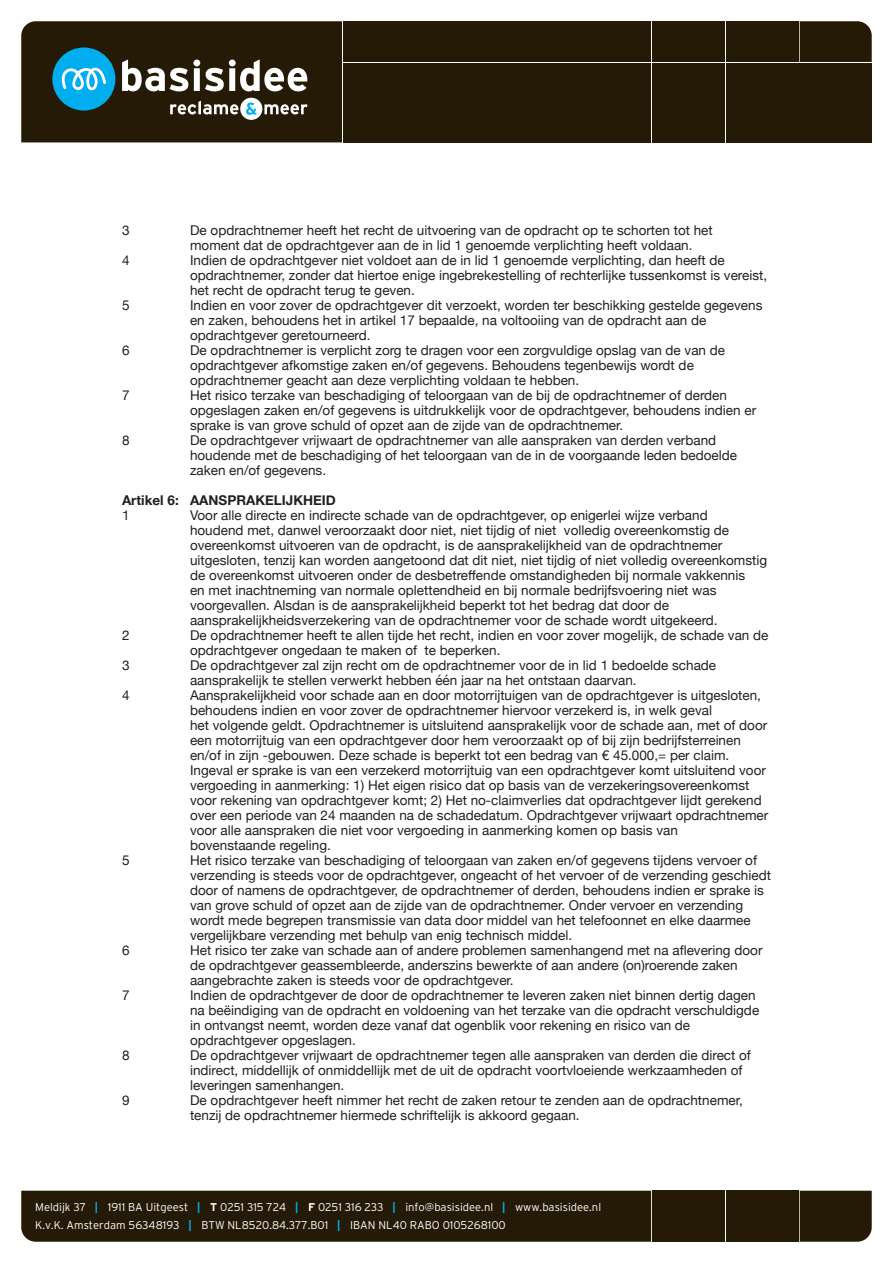
<style>
.page{position:relative;width:893px;height:1263px;background:#fff}
.page>*{position:absolute;margin:0;border:0;box-sizing:border-box;transform-origin:0 0}
.t1{font:13.5px/15px "Helvetica Neue";color:#231f20}
.t2{font:700 13.5px "Helvetica Neue";color:#231f20}
.t3{font:300 11.25px/18px "Interstate";color:#fff}
.s1{font-weight:700;color:#00aeef}
.s2{font-weight:700}
</style>
<div class="page">
<div style="left:652px;top:21px;width:73px;height:41px;background:#251a05"></div>
<div style="left:343px;top:21px;width:308px;height:41px;background:#251a05"></div>
<div style="left:343px;top:63px;width:308px;height:79px;background:#251a05"></div>
<div style="left:726px;top:21px;width:72px;height:41px;background:#251a05"></div>
<div style="left:652px;top:63px;width:73px;height:79px;background:#251a05"></div>
<svg style="left:800px;top:21px;width:72px;height:41px;background:#2a200b"></svg>
<div style="left:726px;top:63px;width:72px;height:79px;background:#251a05"></div>
<div style="left:800px;top:63px;width:72px;height:79px;background:#251a05"></div>
<svg style="left:21px;top:21px;width:321px;height:121px;background:#393c30"></svg>
<div style="left:652px;top:1191px;width:73px;height:51px;background:#251a05"></div>
<div style="left:726px;top:1191px;width:72px;height:51px;background:#251a05"></div>
<div style="left:800px;top:1191px;width:72px;height:51px;background:#251a05"></div>
<div style="left:21px;top:1191px;width:630px;height:51px;background:#251a05"></div>
<p class="t1" style="left:122px;top:223px;width:9px">3</p>
<p class="t1" style="left:190px;top:223px;width:524px">De opdrachtnemer heeft het recht de uitvoering van de opdracht op te schorten tot het moment dat de opdrachtgever aan de in lid 1 genoemde verplichting heeft voldaan.</p>
<p class="t1" style="left:122px;top:253px;width:9px">4</p>
<p class="t1" style="left:190px;top:253px;width:579px">Indien de opdrachtgever niet voldoet aan de in lid 1 genoemde verplichting, dan heeft de opdrachtnemer, zonder dat hiertoe enige ingebrekestelling of rechterlijke tussenkomst is vereist, het recht de opdracht terug te geven.</p>
<p class="t1" style="left:122px;top:298px;width:9px">5</p>
<p class="t1" style="left:190px;top:298px;width:574px">Indien en voor zover de opdrachtgever dit verzoekt, worden ter beschikking gestelde gegevens en zaken, behoudens het in artikel 17 bepaalde, na voltooiing van de opdracht aan de opdrachtgever geretourneerd.</p>
<p class="t1" style="left:122px;top:343px;width:9px">6</p>
<p class="t1" style="left:190px;top:343px;width:537px">De opdrachtnemer is verplicht zorg te dragen voor een zorgvuldige opslag van de van de opdrachtgever afkomstige zaken en/of gegevens. Behoudens tegenbewijs wordt de opdrachtnemer geacht aan deze verplichting voldaan te hebben.</p>
<p class="t1" style="left:122px;top:388px;width:9px">7</p>
<p class="t1" style="left:190px;top:388px;width:568px">Het risico terzake van beschadiging of teloorgaan van de bij de opdrachtnemer of derden opgeslagen zaken en/of gegevens is uitdrukkelijk voor de opdrachtgever, behoudens indien er sprake is van grove schuld of opzet aan de zijde van de opdrachtnemer.</p>
<p class="t1" style="left:122px;top:433px;width:9px">8</p>
<p class="t1" style="left:190px;top:433px;width:548px">De opdrachtgever vrijwaart de opdrachtnemer van alle aanspraken van derden verband houdende met de beschadiging of het teloorgaan van de in de voorgaande leden bedoelde zaken en/of gegevens.</p>
<p class="t2" style="left:122px;top:489px;width:215px">Artikel 6: AANSPRAKELIJKHEID</p>
<p class="t1" style="left:122px;top:508px;width:9px">1</p>
<p class="t1" style="left:190px;top:508px;width:579px">Voor alle directe en indirecte schade van de opdrachtgever, op enigerlei wijze verband<br>houdend met, danwel veroorzaakt door niet, niet tijdig of niet volledig overeenkomstig de overeenkomst uitvoeren van de opdracht, is de aansprakelijkheid van de opdrachtnemer uitgesloten, tenzij kan worden aangetoond dat dit niet, niet tijdig of niet volledig overeenkomstig de overeenkomst uitvoeren onder de desbetreffende omstandigheden bij normale vakkennis<br>en met inachtneming van normale oplettendheid en bij normale bedrijfsvoering niet was voorgevallen. Alsdan is de aansprakelijkheid beperkt tot het bedrag dat door de aansprakelijkheidsverzekering van de opdrachtnemer voor de schade wordt uitgekeerd.</p>
<p class="t1" style="left:122px;top:628px;width:9px">2</p>
<p class="t1" style="left:190px;top:628px;width:580px">De opdrachtnemer heeft te allen tijde het recht, indien en voor zover mogelijk, de schade van de opdrachtgever ongedaan te maken of te beperken.</p>
<p class="t1" style="left:122px;top:658px;width:9px">3</p>
<p class="t1" style="left:190px;top:658px;width:528px">De opdrachtgever zal zijn recht om de opdrachtnemer voor de in lid 1 bedoelde schade aansprakelijk te stellen verwerkt hebben één jaar na het ontstaan daarvan.</p>
<p class="t1" style="left:122px;top:688px;width:9px">4</p>
<p class="t1" style="left:190px;top:688px;width:580px">Aansprakelijkheid voor schade aan en door motorrijtuigen van de opdrachtgever is uitgesloten, behoudens indien en voor zover de opdrachtnemer hiervoor verzekerd is, in welk geval<br>het volgende geldt. Opdrachtnemer is uitsluitend aansprakelijk voor de schade aan, met of door een motorrijtuig van een opdrachtgever door hem veroorzaakt op of bij zijn bedrijfsterreinen en/of in zijn -gebouwen. Deze schade is beperkt tot een bedrag van € 45.000,= per claim.<br>Ingeval er sprake is van een verzekerd motorrijtuig van een opdrachtgever komt uitsluitend voor vergoeding in aanmerking: 1) Het eigen risico dat op basis van de verzekeringsovereenkomst voor rekening van opdrachtgever komt; 2) Het no-claimverlies dat opdrachtgever lijdt gerekend over een periode van 24 maanden na de schadedatum. Opdrachtgever vrijwaart opdrachtnemer voor alle aanspraken die niet voor vergoeding in aanmerking komen op basis van<br>bovenstaande regeling.</p>
<p class="t1" style="left:122px;top:853px;width:9px">5</p>
<p class="t1" style="left:190px;top:853px;width:582px">Het risico terzake van beschadiging of teloorgaan van zaken en/of gegevens tijdens vervoer of verzending is steeds voor de opdrachtgever, ongeacht of het vervoer of de verzending geschiedt door of namens de opdrachtgever, de opdrachtnemer of derden, behoudens indien er sprake is van grove schuld of opzet aan de zijde van de opdrachtnemer. Onder vervoer en verzending wordt mede begrepen transmissie van data door middel van het telefoonnet en elke daarmee vergelijkbare verzending met behulp van enig technisch middel.</p>
<p class="t1" style="left:122px;top:943px;width:9px">6</p>
<p class="t1" style="left:190px;top:943px;width:574px">Het risico ter zake van schade aan of andere problemen samenhangend met na aflevering door de opdrachtgever geassembleerde, anderszins bewerkte of aan andere (on)roerende zaken aangebrachte zaken is steeds voor de opdrachtgever.</p>
<p class="t1" style="left:122px;top:988px;width:9px">7</p>
<p class="t1" style="left:190px;top:988px;width:571px">Indien de opdrachtgever de door de opdrachtnemer te leveren zaken niet binnen dertig dagen na beëindiging van de opdracht en voldoening van het terzake van die opdracht verschuldigde in ontvangst neemt, worden deze vanaf dat ogenblik voor rekening en risico van de opdrachtgever opgeslagen.</p>
<p class="t1" style="left:122px;top:1048px;width:9px">8</p>
<p class="t1" style="left:190px;top:1048px;width:562px">De opdrachtgever vrijwaart de opdrachtnemer tegen alle aanspraken van derden die direct of indirect, middellijk of onmiddellijk met de uit de opdracht voortvloeiende werkzaamheden of leveringen samenhangen.</p>
<p class="t1" style="left:122px;top:1093px;width:9px">9</p>
<p class="t1" style="left:190px;top:1093px;width:554px">De opdrachtgever heeft nimmer het recht de zaken retour te zenden aan de opdrachtnemer, tenzij de opdrachtnemer hiermede schriftelijk is akkoord gegaan.</p>
<p class="t3" style="left:35px;top:1197px;width:567px">Meldijk 37 <span class="s1">|</span> 1911 BA Uitgeest <span class="s1">|</span> <span class="s2">T</span> 0251 315 724 <span class="s1">|</span> <span class="s2">F</span> 0251 316 233 <span class="s1">|</span> info@basisidee.nl <span class="s1">|</span> www.basisidee.nl<br>K.v.K. Amsterdam 56348193 <span class="s1">|</span> BTW NL8520.84.377.B01 <span class="s1">|</span> IBAN NL40 RABO 0105268100</p>
</div>
